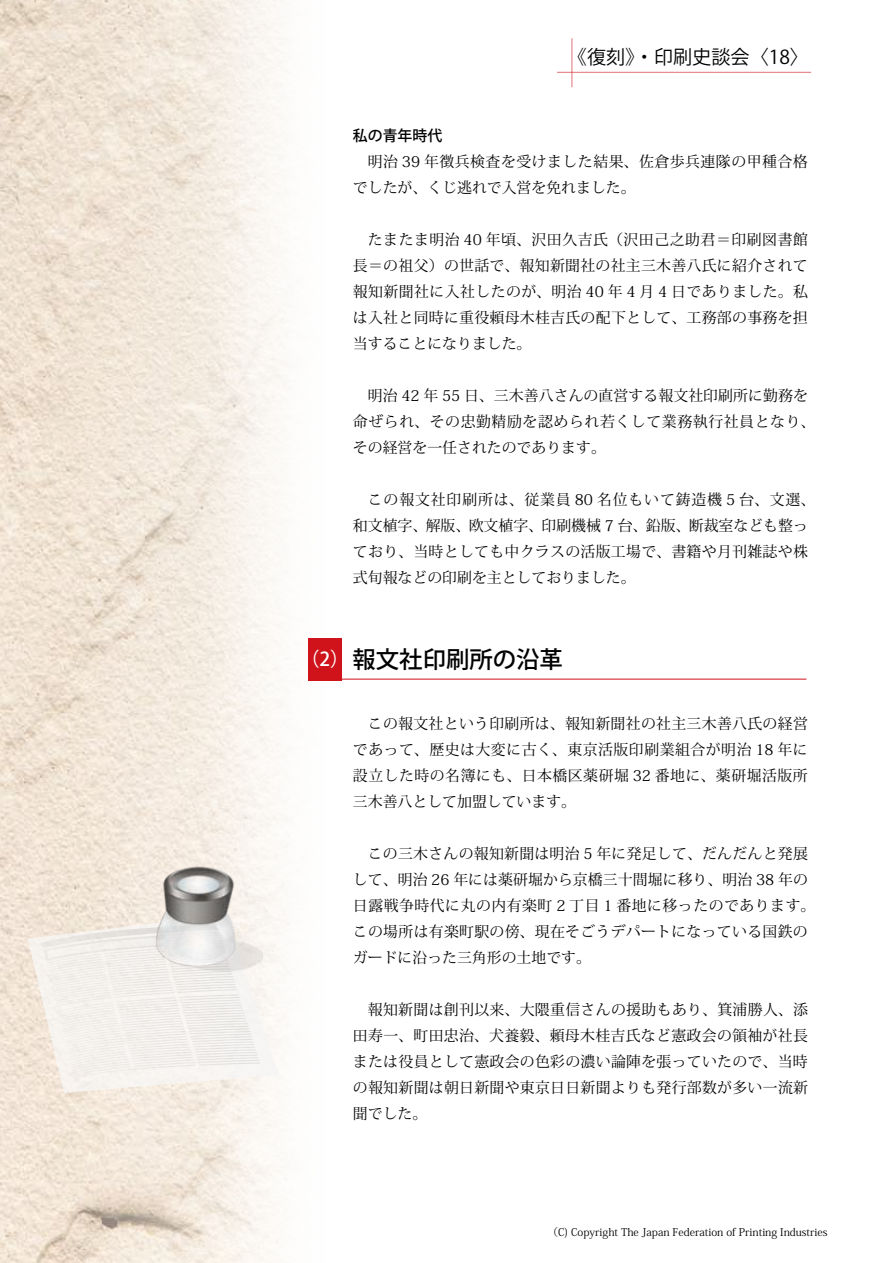
<style>
.page{position:relative;width:893px;height:1263px;background:#fff}
.page>*{position:absolute;margin:0;border:0;box-sizing:border-box;transform-origin:0 0}
.t1{font:500 23.4px "Koz Go Pro";color:#000}
.t2{font:19.2px "Koz Go Pro";color:#000}
.t3{font:500 19.2px "Koz Go Pro";color:#fff}
.t4{font:14.85px/26.1px "Koz Min Pro";letter-spacing:.02em;color:#000}
.t5{font:500 14.85px "Koz Go Pro";color:#000}
.t6{font:10.65px "Koz Min Pro";color:#000}
</style>
<div class="page">
<img style="left:0;top:0;width:329px;height:1263px">
<svg style="left:28px;top:915px;width:251px;height:178px"></svg>
<img style="left:152px;top:844px;width:114px;height:141px">
<hr style="left:572px;top:38px;width:1px;height:49px;background:#d0121b">
<hr style="left:557px;top:72px;width:254px;height:1px;background:#d0121b">
<div style="left:308px;top:638px;width:33px;height:42px;background:#d0121b"></div>
<hr style="left:308px;top:679px;width:498px;height:1px;background:#d0121b">
<p class="t2" style="left:568px;top:45px;width:243px">《復刻》・印刷史談会〉18〈</p>
<p class="t5" style="left:353px;top:126px;width:91px">私の青年時代</p>
<p class="t4" style="left:353px;top:148px;width:456px;text-indent:15px">明治 39 年徴兵検査を受けました結果、佐倉歩兵連隊の甲種合格でしたが、くじ逃れで入営を免れました。</p>
<p class="t4" style="left:353px;top:226px;width:457px;text-align:justify;text-indent:15px">たまたま明治 40 年頃、沢田久吉氏（沢田己之助君＝印刷図書館長＝の祖父）の世話で、報知新聞社の社主三木善八氏に紹介されて報知新聞社に入社したのが、明治 40 年 4 月 4 日でありました。私は入社と同時に重役頼母木桂吉氏の配下として、工務部の事務を担当することになりました。</p>
<p class="t4" style="left:353px;top:382px;width:464px;text-indent:15px">明治 42 年 55 日、三木善八さんの直営する報文社印刷所に勤務を命ぜられ、その忠勤精励を認められ若くして業務執行社員となり、その経営を一任されたのであります。</p>
<p class="t4" style="left:353px;top:486px;width:464px;text-indent:15px">この報文社印刷所は、従業員 80 名位もいて鋳造機 5 台、文選、和文植字、解版、欧文植字、印刷機械 7 台、鉛版、断裁室なども整っており、当時としても中クラスの活版工場で、書籍や月刊雑誌や株式旬報などの印刷を主としておりました。</p>
<p class="t3" style="left:300px;top:647px;width:51px">（）2</p>
<h1 class="t1" style="left:352px;top:644px;width:212px">報文社印刷所の沿革</h1>
<p class="t4" style="left:353px;top:709px;width:456px;text-align:justify;text-indent:15px">この報文社という印刷所は、報知新聞社の社主三木善八氏の経営であって、歴史は大変に古く、東京活版印刷業組合が明治 18 年に設立した時の名簿にも、日本橋区薬研堀 32 番地に、薬研堀活版所三木善八として加盟しています。</p>
<p class="t4" style="left:353px;top:840px;width:464px;text-indent:15px">この三木さんの報知新聞は明治 5 年に発足して、だんだんと発展して、明治 26 年には薬研堀から京橋三十間堀に移り、明治 38 年の日露戦争時代に丸の内有楽町 2 丁目 1 番地に移ったのであります。この場所は有楽町駅の傍、現在そごうデパートになっている国鉄のガードに沿った三角形の土地です。</p>
<p class="t4" style="left:353px;top:996px;width:457px;text-align:justify;text-indent:15px">報知新聞は創刊以来、大隈重信さんの援助もあり、箕浦勝人、添田寿一、町田忠治、犬養毅、頼母木桂吉氏など憲政会の領袖が社長または役員として憲政会の色彩の濃い論陣を張っていたので、当時の報知新聞は朝日新聞や東京日日新聞よりも発行部数が多い一流新聞でした。</p>
<p class="t6" style="left:547px;top:1225px;width:282px">（C) Copyright The Japan Federation of Printing Industries</p>
</div>
